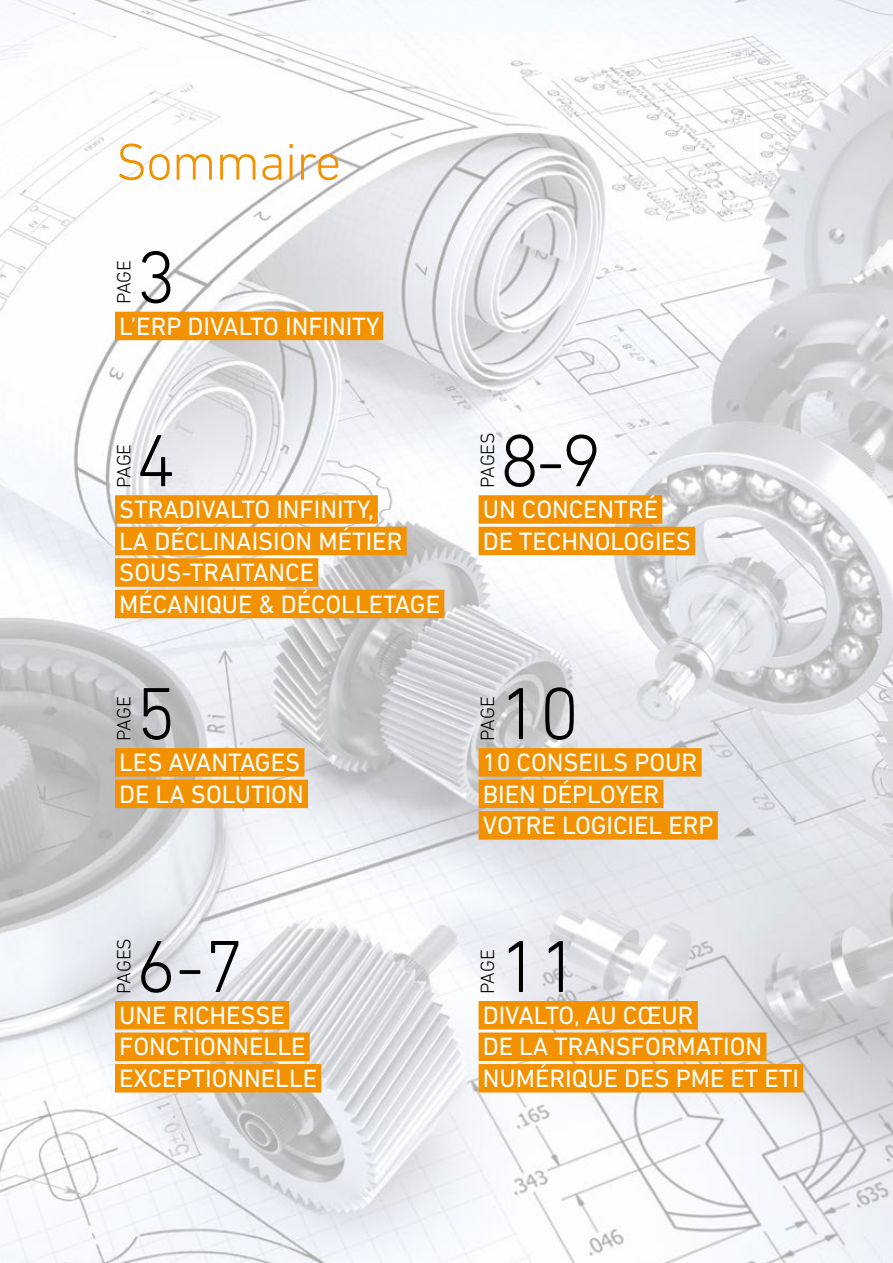
<style>
.page{position:relative;width:893px;height:1263px;background:#fff}
.page>*{position:absolute;margin:0;border:0;box-sizing:border-box;transform-origin:0 0}
.t1{font:300 75px "DIN Next LT Pro";color:#000}
.t2{font:300 52.5px "DIN Next LT Pro";letter-spacing:-.02em;color:#f39200}
.t3{font:25.5px/31.5px "DIN Next LT Pro";color:#fff}
.t4{font:300 19.5px "DIN Next LT Pro";letter-spacing:-.015em;color:#000}
</style>
<div class="page">
<img style="left:0;top:0;width:893px;height:1263px">
<div style="left:115px;top:312px;width:268px;height:28px;background:#f39200"></div>
<div style="left:115px;top:495px;width:263px;height:29px;background:#f39200"></div>
<div style="left:115px;top:527px;width:292px;height:28px;background:#f39200"></div>
<div style="left:115px;top:558px;width:203px;height:29px;background:#f39200"></div>
<div style="left:115px;top:590px;width:329px;height:28px;background:#f39200"></div>
<div style="left:479px;top:495px;width:183px;height:29px;background:#f39200"></div>
<div style="left:479px;top:527px;width:216px;height:28px;background:#f39200"></div>
<div style="left:115px;top:748px;width:189px;height:29px;background:#f39200"></div>
<div style="left:115px;top:780px;width:193px;height:28px;background:#f39200"></div>
<div style="left:479px;top:748px;width:223px;height:29px;background:#f39200"></div>
<div style="left:479px;top:780px;width:184px;height:28px;background:#f39200"></div>
<div style="left:479px;top:811px;width:239px;height:29px;background:#f39200"></div>
<div style="left:115px;top:1001px;width:174px;height:28px;background:#f39200"></div>
<div style="left:115px;top:1032px;width:195px;height:29px;background:#f39200"></div>
<div style="left:115px;top:1064px;width:206px;height:28px;background:#f39200"></div>
<div style="left:479px;top:1001px;width:219px;height:28px;background:#f39200"></div>
<div style="left:479px;top:1032px;width:287px;height:29px;background:#f39200"></div>
<div style="left:479px;top:1064px;width:324px;height:28px;background:#f39200"></div>
<h2 class="t2" style="left:116px;top:132px;width:227px">Sommaire</h2>
<p class="t4" style="left:113px;top:304px;width:46px;rotate:-90deg">PAGE</p>
<h1 class="t1" style="left:136px;top:234px;width:41px">3</h1>
<p class="t3" style="left:119px;top:310px;width:262px">L’ERP DIVALTO INFINITY</p>
<p class="t4" style="left:113px;top:488px;width:46px;rotate:-90deg">PAGE</p>
<h1 class="t1" style="left:136px;top:418px;width:41px">4</h1>
<p class="t3" style="left:119px;top:493px;width:322px">STRADIVALTO INFINITY,<br>LA DÉCLINAISION MÉTIER<br>SOUS-TRAITANCE<br>MÉCANIQUE &amp; DÉCOLLETAGE</p>
<p class="t4" style="left:113px;top:741px;width:46px;rotate:-90deg">PAGE</p>
<h1 class="t1" style="left:136px;top:670px;width:41px">5</h1>
<p class="t3" style="left:119px;top:746px;width:186px">LES AVANTAGES<br>DE LA SOLUTION</p>
<p class="t4" style="left:476px;top:488px;width:57px;rotate:-90deg">PAGES</p>
<h1 class="t1" style="left:500px;top:418px;width:103px">8-9</h1>
<p class="t3" style="left:483px;top:493px;width:210px">UN CONCENTRÉ<br>DE TECHNOLOGIES</p>
<p class="t4" style="left:476px;top:741px;width:46px;rotate:-90deg">PAGE</p>
<h1 class="t1" style="left:500px;top:670px;width:81px">10</h1>
<p class="t3" style="left:483px;top:746px;width:232px">10 CONSEILS POUR<br>BIEN DÉPLOYER<br>VOTRE LOGICIEL ERP</p>
<p class="t4" style="left:113px;top:994px;width:57px;rotate:-90deg">PAGES</p>
<h1 class="t1" style="left:136px;top:923px;width:109px">6-7</h1>
<p class="t3" style="left:119px;top:999px;width:199px">UNE RICHESSE<br>FONCTIONNELLE<br>EXCEPTIONNELLE</p>
<p class="t4" style="left:476px;top:994px;width:46px;rotate:-90deg">PAGE</p>
<h1 class="t1" style="left:500px;top:923px;width:81px">11</h1>
<p class="t3" style="left:483px;top:999px;width:318px">DIVALTO, AU CŒUR<br>DE LA TRANSFORMATION<br>NUMÉRIQUE DES PME ET ETI</p>
</div>
